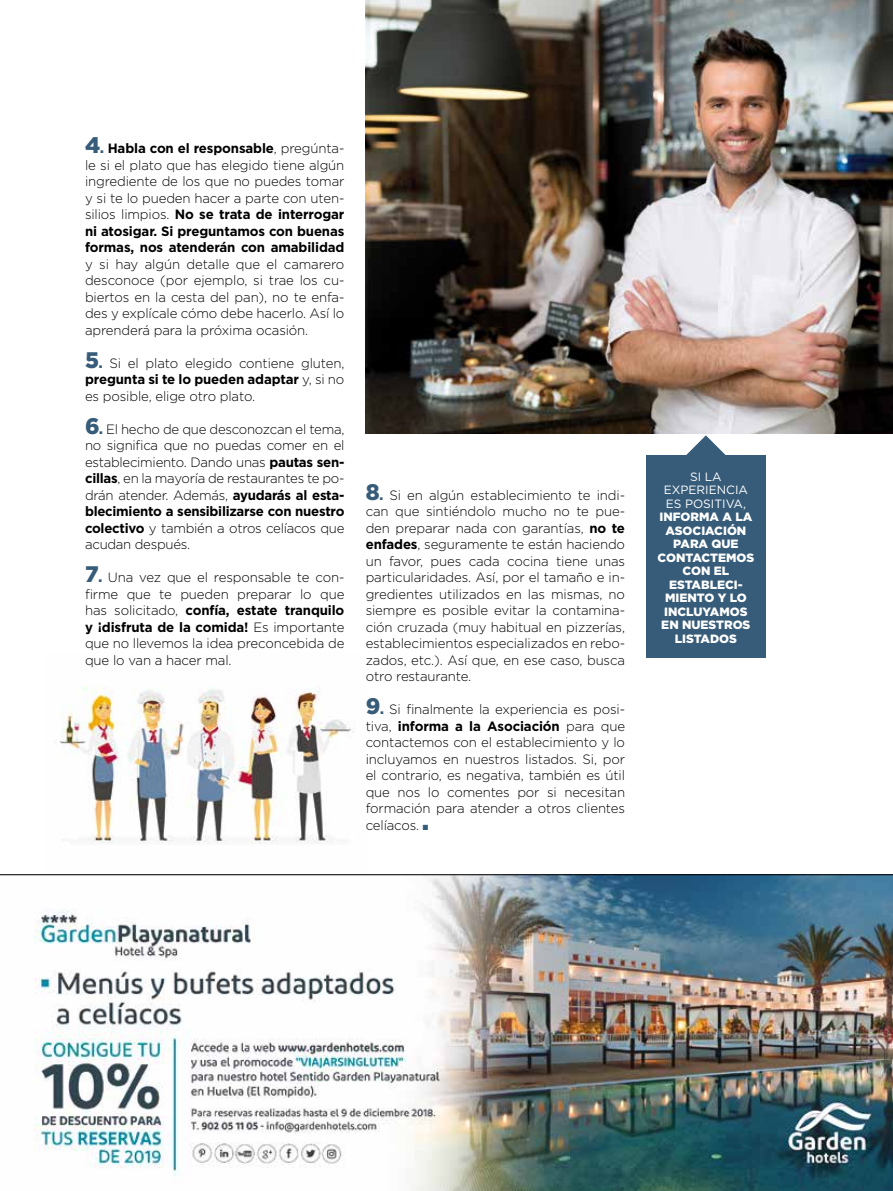
<style>
.page{position:relative;width:893px;height:1191px;background:#fff}
.page>*{position:absolute;margin:0;border:0;box-sizing:border-box;transform-origin:0 0}
.t1{font:300 13.5px/16.5px "Gotham";letter-spacing:-.01em;color:#000;text-align:justify}
.t2{font:900 12px/13.5px "Gotham";color:#fff;text-align:center}
.t3{font:12px/13.5px "Gotham";color:#fff;text-align:center}
.s1{font-weight:900;font-size:22.5px;color:#375c79}
.s2{font-weight:900;color:#375c79}
.s3{font-weight:700}
.s4{color:#375c79}
</style>
<div class="page">
<img style="left:59px;top:687px;width:295px;height:157px">
<svg style="left:683px;top:435px;width:45px;height:21px"></svg>
<div style="left:646px;top:456px;width:119px;height:202px;background:#375c79"></div>
<img style="left:366px;top:0;width:527px;height:433px">
<img style="left:0;top:875px;width:893px;height:316px">
<hr style="left:0;top:874px;width:893px;height:1px;background:#000">
<p class="t1" style="left:85px;top:140px;width:261px"><span class="s1">4</span><span class="s2">.</span> <span class="s3">Habla con el responsable</span>, pregúnta&shy;le si el plato que has elegido tiene algún ingrediente de los que no puedes tomar y si te lo pueden hacer a parte con uten&shy;silios limpios. <span class="s3">No se trata de interrogar ni atosigar. Si preguntamos con buenas formas, nos atenderán con amabilidad</span></p>
<p class="t1" style="left:85px;top:255px;width:261px">y si hay algún detalle que el camarero desconoce (por ejemplo, si trae los cu&shy;biertos en la cesta del pan), no te enfa&shy;des y explícale cómo debe hacerlo. Así lo aprenderá para la próxima ocasión.</p>
<p class="t1" style="left:85px;top:354px;width:261px"><span class="s1">5</span><span class="s2">.</span> Si el plato elegido contiene gluten, <span class="s3">pregunta si te lo pueden adaptar</span> y, si no es posible, elige otro plato.</p>
<p class="t1" style="left:85px;top:420px;width:261px"><span class="s1">6</span><span class="s2">.</span> El hecho de que desconozcan el tema, no significa que no puedas comer en el establecimiento. Dando unas <span class="s3">pautas sen&shy;cillas</span>, en la mayoría de restaurantes te po&shy;drán atender. Además, <span class="s3">ayudarás al esta&shy;blecimiento a sensibilizarse con nuestro colectivo</span> y también a otros celíacos que acudan después.</p>
<p class="t1" style="left:85px;top:569px;width:261px"><span class="s1">7</span><span class="s2">.</span> Una vez que el responsable te con&shy;firme que te pueden preparar lo que has solicitado, <span class="s3">confía, estate tranquilo y ¡disfruta de la comida!</span> Es importante que no llevemos la idea preconcebida de que lo van a hacer mal.</p>
<p class="t1" style="left:366px;top:486px;width:261px"><span class="s1">8</span><span class="s2">.</span> Si en algún establecimiento te indi&shy;can que sintiéndolo mucho no te pue&shy;den preparar nada con garantías, <span class="s3">no te enfades</span>, seguramente te están haciendo un favor, pues cada cocina tiene unas particularidades. Así, por el tamaño e in&shy;gredientes utilizados en las mismas, no siempre es posible evitar la contamina&shy;ción cruzada (muy habitual en pizzerías, establecimientos especializados en rebo&shy;zados, etc.). Así que, en ese caso, busca otro restaurante.</p>
<p class="t1" style="left:366px;top:701px;width:261px"><span class="s1">9</span><span class="s2">.</span> Si finalmente la experiencia es posi&shy;tiva, <span class="s3">informa a la Asociación</span> para que contactemos con el establecimiento y lo incluyamos en nuestros listados. Si, por el contrario, es negativa, también es útil que nos lo comentes por si necesitan formación para atender a otros clientes celíacos. <span class="s4">■</span></p>
<p class="t3" style="left:664px;top:469px;width:86px">SI LA<br>EXPERIENCIA<br>ES POSITIVA,</p>
<p class="t2" style="left:658px;top:510px;width:96px">INFORMA A LA<br>ASOCIACIÓN<br>PARA QUE<br>CONTACTEMOS<br>CON EL<br>ESTABLECI-<br>MIENTO Y LO<br>INCLUYAMOS<br>EN NUESTROS<br>LISTADOS</p>
</div>
